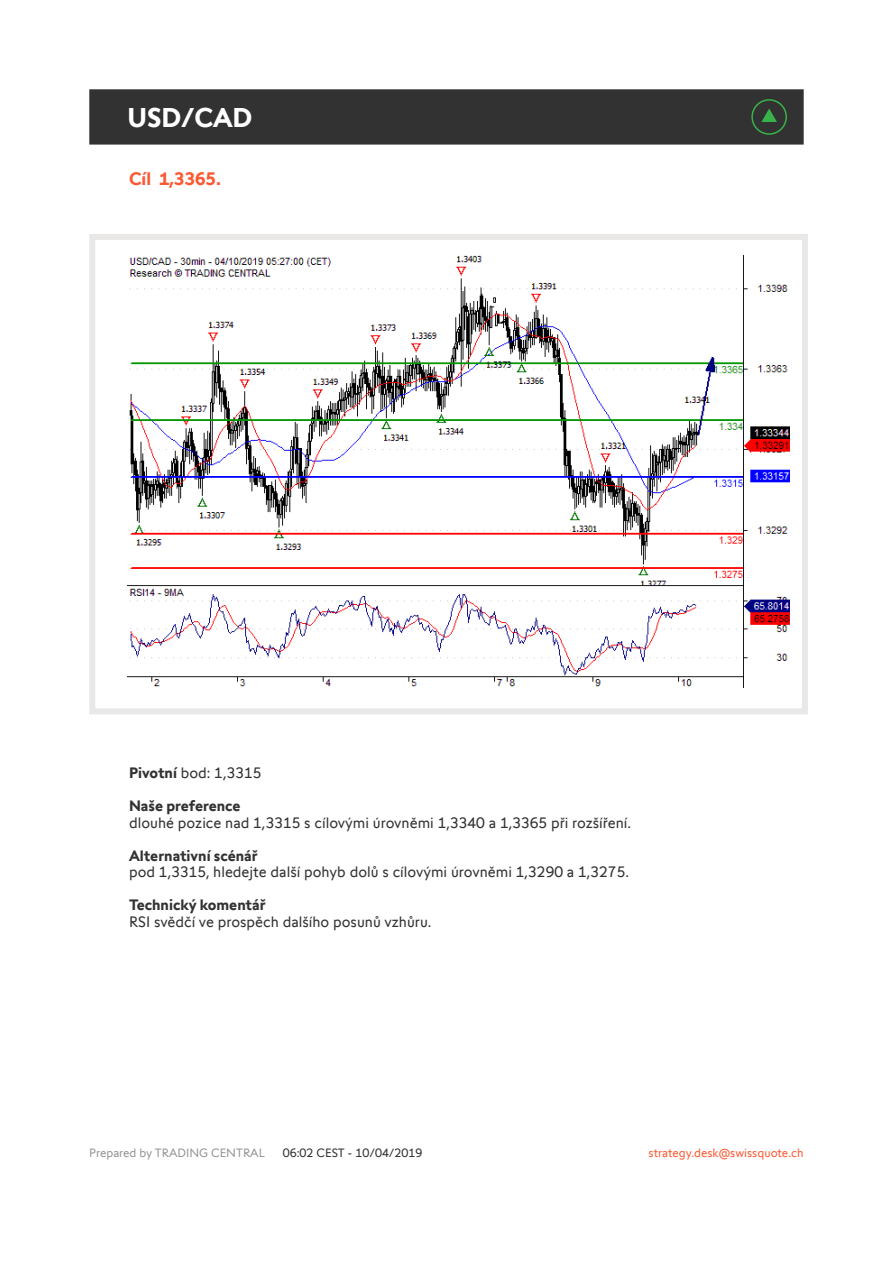
<style>
.page{position:relative;width:893px;height:1263px;background:#fff}
.page>*{position:absolute;margin:0;border:0;box-sizing:border-box;transform-origin:0 0}
.t1{font:700 27px "Swissquote CT";color:#fff}
.t2{font:700 18px "Swissquote CT";color:#fa5b35}
.t3{font:15px "Swissquote CT";color:#323232}
.t4{font:700 15px "Swissquote CT";color:#323232}
.t5{font:12px "Swissquote CT";color:#fa5b35}
.t6{font:12px "Swissquote CT";color:#939598}
.t7{font:12px "Swissquote CT";color:#323232}
.s1{font-weight:700}
</style>
<div class="page">
<div style="left:89px;top:234px;width:719px;height:480px;border:6px solid #e9e8e7"></div>
<div style="left:89px;top:89px;width:715px;height:56px;background:#323232;border:2px solid #323232"></div>
<img style="left:128px;top:255px;width:661px;height:432px">
<svg style="left:751px;top:99px;width:36px;height:36px"></svg>
<h1 class="t1" style="left:128px;top:101px;width:126px">USD/CAD</h1>
<p class="t2" style="left:129px;top:168px;width:93px">Cíl 1,3365.</p>
<p class="t3" style="left:129px;top:764px;width:134px"><span class="s1">Pivotní</span> bod: 1,3315</p>
<p class="t4" style="left:129px;top:797px;width:113px">Naše preference</p>
<p class="t3" style="left:129px;top:814px;width:503px">dlouhé pozice nad 1,3315 s cílovými úrovněmi 1,3340 a 1,3365 při rozšíření.</p>
<p class="t4" style="left:129px;top:846px;width:130px">Alternativní scénář</p>
<p class="t3" style="left:129px;top:863px;width:501px">pod 1,3315, hledejte další pohyb dolů s cílovými úrovněmi 1,3290 a 1,3275.</p>
<p class="t4" style="left:129px;top:896px;width:138px">Technický komentář</p>
<p class="t3" style="left:129px;top:913px;width:304px">RSI svědčí ve prospěch dalšího posunů vzhůru.</p>
<p class="t6" style="left:89px;top:1145px;width:177px">Prepared by TRADING CENTRAL</p>
<p class="t7" style="left:283px;top:1145px;width:141px">06:02 CEST - 10/04/2019</p>
<p class="t5" style="left:649px;top:1145px;width:157px">strategy.desk@swissquote.ch</p>
</div>
